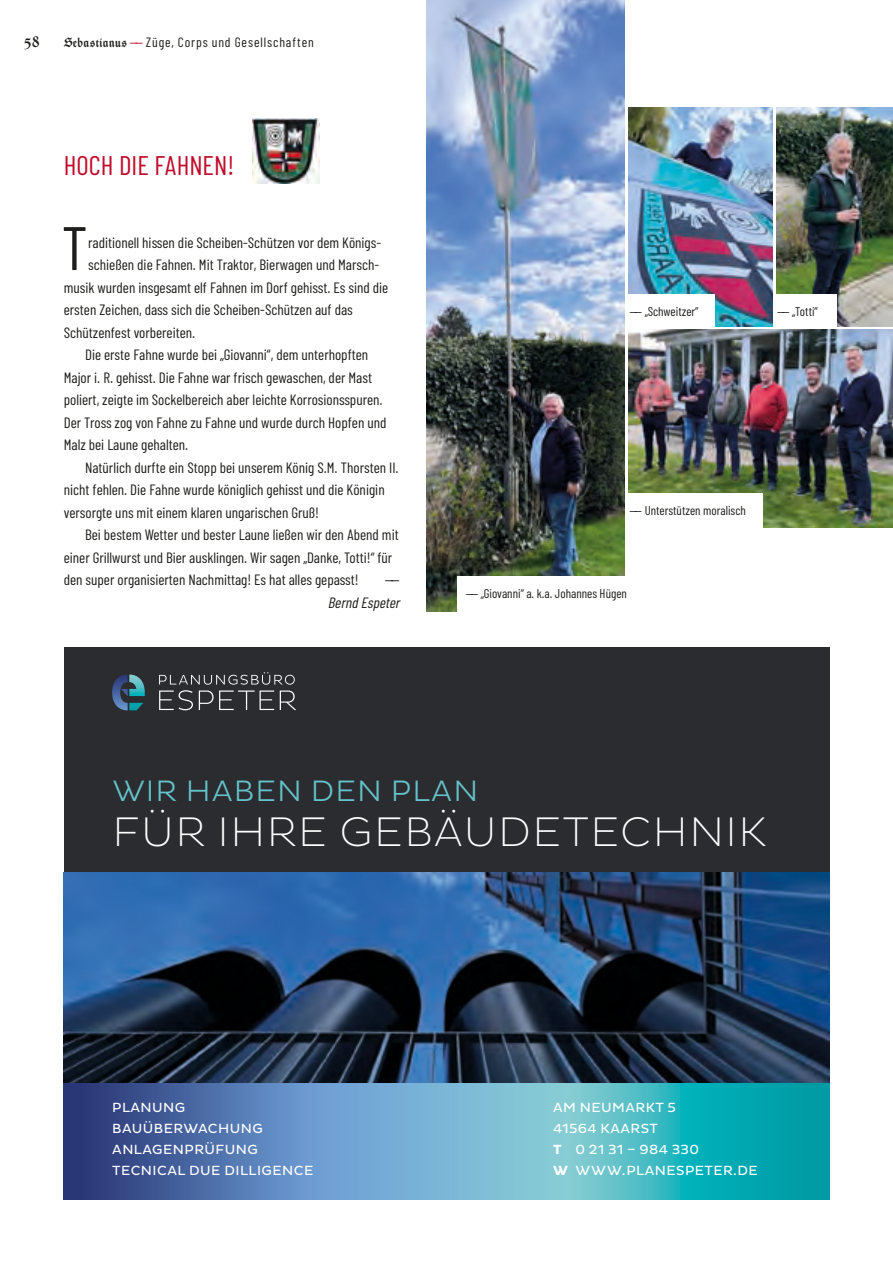
<style>
.page{position:relative;width:893px;height:1263px;background:#fff}
.page>*{position:absolute;margin:0;border:0;box-sizing:border-box;transform-origin:0 0}
.t1{font:61.35px "Barlow Condensed";color:#1d1d1b}
.t2{font:200 42px "Pluto Sans";letter-spacing:.035em;color:#fff}
.t3{font:300 30px "Pluto Sans";letter-spacing:.035em;color:#64c2c9}
.t4{font:27px "Barlow Condensed";color:#c10a2b}
.t5{font:600 18px "Thannhaeuser Fraktur";color:#1d1d1b}
.t6{font:15px "Barlow Condensed";color:#1d1d1b}
.t7{font:italic 15px "Barlow Condensed";color:#1d1d1b}
.t8{font:13.5px/21px "Pluto Sans";letter-spacing:.035em;color:#fff}
.t9{font:13.5px "Barlow Condensed";letter-spacing:.065em;color:#1d1d1b}
.t10{font:12.75px "Barlow Condensed";color:#1d1d1b}
.s1{font-family:"Thannhaeuser Fraktur";font-weight:600}
.s2{color:#c10a2b}
.s3{font-weight:700}
</style>
<div class="page">
<div style="left:64px;top:647px;width:765px;height:552px;background:#2b2c30"></div>
<img style="left:64px;top:872px;width:765px;height:212px">
<svg style="left:112px;top:674px;width:33px;height:36px"></svg>
<svg style="left:159px;top:672px;width:137px;height:38px"></svg>
<svg style="left:64px;top:1084px;width:765px;height:115px"></svg>
<img style="left:253px;top:118px;width:67px;height:65px">
<img style="left:776px;top:108px;width:117px;height:219px">
<div style="left:769px;top:295px;width:68px;height:36px;background:#fff"></div>
<img style="left:628px;top:108px;width:145px;height:219px">
<div style="left:621px;top:295px;width:94px;height:36px;background:#fff"></div>
<img style="left:628px;top:330px;width:265px;height:197px">
<div style="left:621px;top:493px;width:142px;height:36px;background:#fff"></div>
<img style="left:426px;top:0;width:199px;height:611px">
<div style="left:457px;top:577px;width:211px;height:36px;background:#fff"></div>
<p class="t5" style="left:24px;top:30px;width:17px">58</p>
<p class="t9" style="left:64px;top:34px;width:251px"><span class="s1">Sebastianus</span> <span class="s2">——</span> Züge, Corps und Gesellschaften</p>
<h3 class="t4" style="left:64px;top:148px;width:172px">HOCH DIE FAHNEN!</h3>
<h1 class="t1" style="left:62px;top:210px;width:27px">T</h1>
<p class="t6" style="left:88px;top:233px;width:294px">raditionell hissen die Scheiben-Schützen vor dem Königs-</p>
<p class="t6" style="left:88px;top:255px;width:292px">schießen die Fahnen. Mit Traktor, Bierwagen und Marsch-</p>
<p class="t6" style="left:64px;top:278px;width:326px">musik wurden insgesamt elf Fahnen im Dorf gehisst. Es sind die</p>
<p class="t6" style="left:64px;top:300px;width:291px">ersten Zeichen, dass sich die Scheiben-Schützen auf das</p>
<p class="t6" style="left:64px;top:323px;width:133px">Schützenfest vorbereiten.</p>
<p class="t6" style="left:85px;top:345px;width:285px">Die erste Fahne wurde bei „Giovanni“, dem unterhopften</p>
<p class="t6" style="left:64px;top:368px;width:310px">Major i. R. gehisst. Die Fahne war frisch gewaschen, der Mast</p>
<p class="t6" style="left:64px;top:390px;width:320px">poliert, zeigte im Sockelbereich aber leichte Korrosionsspuren.</p>
<p class="t6" style="left:64px;top:413px;width:324px">Der Tross zog von Fahne zu Fahne und wurde durch Hopfen und</p>
<p class="t6" style="left:64px;top:435px;width:126px">Malz bei Laune gehalten.</p>
<p class="t6" style="left:85px;top:458px;width:315px">Natürlich durfte ein Stopp bei unserem König S.M. Thorsten II.</p>
<p class="t6" style="left:64px;top:480px;width:322px">nicht fehlen. Die Fahne wurde königlich gehisst und die Königin</p>
<p class="t6" style="left:64px;top:503px;width:257px">versorgte uns mit einem klaren ungarischen Gruß!</p>
<p class="t6" style="left:85px;top:525px;width:315px">Bei bestem Wetter und bester Laune ließen wir den Abend mit</p>
<p class="t6" style="left:64px;top:548px;width:330px">einer Grillwurst und Bier ausklingen. Wir sagen „Danke, Totti!“ für</p>
<p class="t6" style="left:64px;top:570px;width:296px">den super organisierten Nachmittag! Es hat alles gepasst!</p>
<p class="t6" style="left:385px;top:570px;width:16px">——</p>
<p class="t7" style="left:328px;top:593px;width:77px">BerndEspeter</p>
<p class="t10" style="left:630px;top:304px;width:70px">—— „Schweitzer“</p>
<p class="t10" style="left:777px;top:304px;width:42px">—— „Totti“</p>
<p class="t10" style="left:630px;top:502px;width:118px">—— Unterstützen moralisch</p>
<p class="t10" style="left:466px;top:585px;width:163px">—— „Giovanni“ a. k.a. Johannes Hügen</p>
<h3 class="t3" style="left:112px;top:773px;width:367px">WIR HABEN DEN PLAN</h3>
<h2 class="t2" style="left:112px;top:808px;width:656px">FÜR IHRE GEBÄUDETECHNIK</h2>
<p class="t8" style="left:112px;top:1097px;width:203px">PLANUNG<br>BAUÜBERWACHUNG<br>ANLAGENPRÜFUNG<br>TECNICAL DUE DILLIGENCE</p>
<p class="t8" style="left:553px;top:1097px;width:206px">AM NEUMARKT 5<br>41564 KAARST<br><span class="s3">T</span> 0 21 31 – 984 330<br><span class="s3">W</span> WWW.PLANESPETER.DE</p>
</div>
